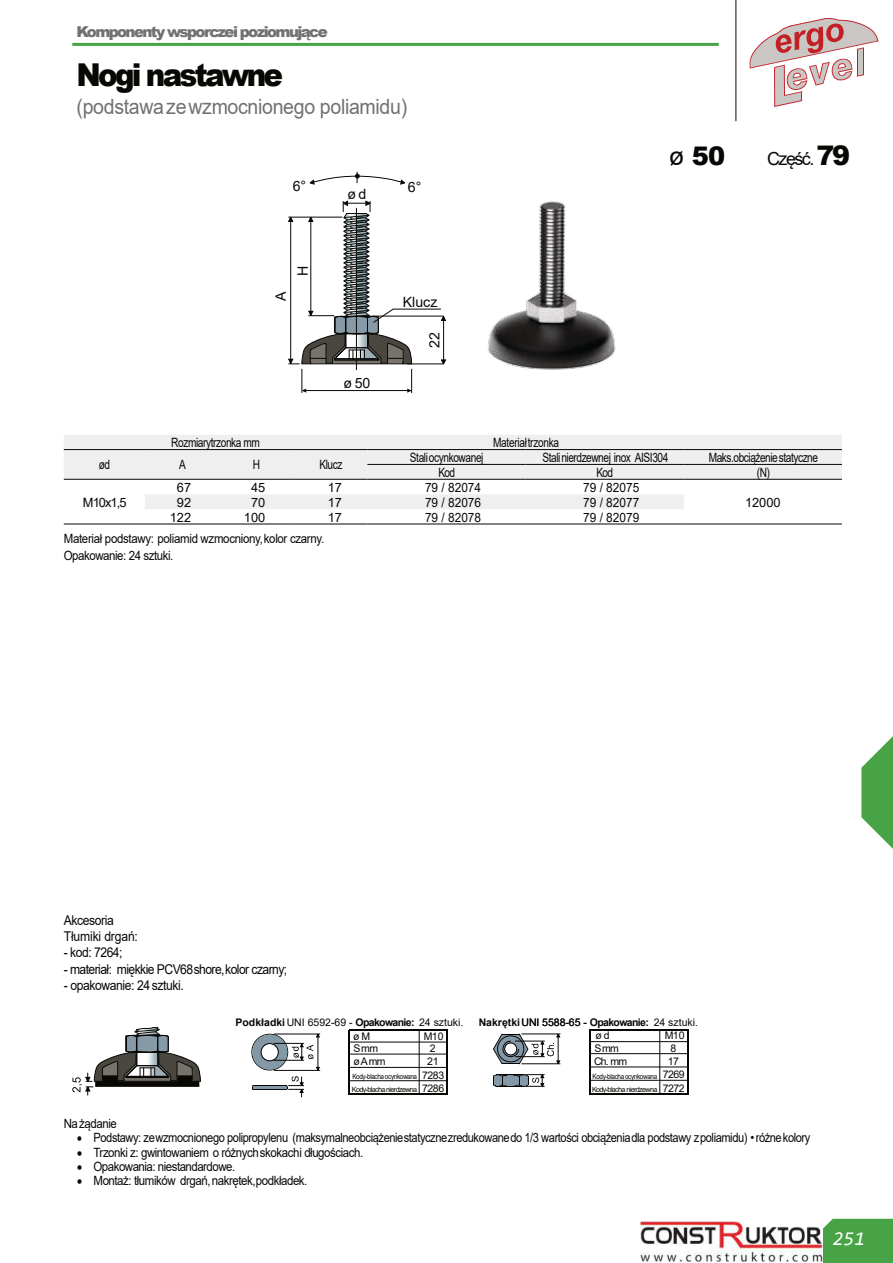
<style>
.page{position:relative;width:893px;height:1263px;background:#fff}
.page>*{position:absolute;margin:0;border:0;box-sizing:border-box;transform-origin:0 0}
.t1{font:900 31.5px "Arial";letter-spacing:-.095em;color:#080704;scale:.93 1}
.t2{font:900 25.65px "Arial";color:#080704}
.t3{font:21px "Arial";letter-spacing:-.015em;color:#717172;scale:.93 1}
.t4{font:italic 19.5px "Consolas";color:#fff}
.t5{font:18px "Arial";letter-spacing:-.085em;color:#080704}
.t6{font:900 15px "Arial";letter-spacing:-.105em;color:#717172}
.t7{font:14.25px "Arial";color:#080704}
.t8{font:13.5px "Arial";letter-spacing:-.04em;color:#080704;scale:.9 1}
.t9{font:13.5px/16.2px "Arial";letter-spacing:-.015em;color:#080704;scale:.9 1}
.t10{font:12.9px "Arial";letter-spacing:-.04em;color:#080704;scale:.79 1}
.t11{font:12.9px "Arial";letter-spacing:-.04em;color:#080704}
.t12{font:12.75px/16.4px "Arial";letter-spacing:-.04em;color:#080704;scale:.9 1}
.t13{font:12.75px "Arial";letter-spacing:-.04em;color:#080704;scale:.87 1}
.t14{font:12.75px "Arial";letter-spacing:-.04em;color:#080704;scale:.93 1}
.t15{font:10.5px "Arial";letter-spacing:-.035em;color:#080704}
.t16{font:700 10.5px "Arial";letter-spacing:-.06em;color:#080704}
.t17{font:10.5px "Arial";color:#080704}
.t18{font:7.2px/13.2px "Arial";letter-spacing:-.075em;color:#080704;scale:.88 1}
.s1{font-weight:400}
.s2{font-weight:900;font-size:27px}
.s3{font-weight:700}
.s4{font-family:"Consolas";font-weight:700}
</style>
<div class="page">
<svg style="left:749px;top:18px;width:130px;height:89px"></svg>
<div style="left:822px;top:1219px;width:71px;height:44px;background:#47a346"></div>
<hr style="left:736px;top:0;width:1px;height:121px;background:#080704">
<hr style="left:72px;top:43px;width:647px;height:3px;background:#47a346">
<svg style="left:861px;top:736px;width:32px;height:113px"></svg>
<svg style="left:310px;top:172px;width:95px;height:12px"></svg>
<img style="left:488px;top:201px;width:128px;height:169px">
<svg style="left:493px;top:1074px;width:52px;height:13px"></svg>
<svg style="left:493px;top:1033px;width:67px;height:31px"></svg>
<div style="left:251px;top:1034px;width:37px;height:36px;border:1px solid #080704;border-radius:50%"></div>
<hr style="left:274px;top:1034px;width:46px;height:1px;background:#080704">
<hr style="left:274px;top:1070px;width:46px;height:1px;background:#080704">
<svg style="left:252px;top:1034px;width:67px;height:63px"></svg>
<hr style="left:589px;top:1029px;width:99px;height:1px;background:#080704">
<hr style="left:687px;top:1030px;width:1px;height:63px;background:#080704">
<hr style="left:589px;top:1093px;width:99px;height:1px;background:#080704">
<hr style="left:589px;top:1030px;width:1px;height:63px;background:#080704">
<hr style="left:590px;top:1067px;width:98px;height:1px;background:#080704">
<hr style="left:590px;top:1053px;width:97px;height:1px;background:#080704">
<hr style="left:590px;top:1041px;width:98px;height:1px;background:#080704">
<hr style="left:590px;top:1080px;width:98px;height:1px;background:#080704">
<hr style="left:659px;top:1029px;width:1px;height:64px;background:#080704">
<hr style="left:688px;top:1029px;width:1px;height:64px;background:#080704">
<hr style="left:349px;top:1029px;width:98px;height:1px;background:#080704">
<hr style="left:349px;top:1093px;width:99px;height:1px;background:#080704">
<hr style="left:349px;top:1030px;width:1px;height:64px;background:#080704">
<hr style="left:349px;top:1067px;width:98px;height:1px;background:#080704">
<hr style="left:349px;top:1054px;width:98px;height:1px;background:#080704">
<hr style="left:350px;top:1042px;width:97px;height:1px;background:#080704">
<hr style="left:349px;top:1080px;width:99px;height:1px;background:#080704">
<hr style="left:419px;top:1030px;width:1px;height:64px;background:#080704">
<hr style="left:447px;top:1030px;width:1px;height:64px;background:#080704">
<svg style="left:72px;top:1027px;width:129px;height:68px"></svg>
<div style="left:64px;top:435px;width:778px;height:44px;background:#eeefee"></div>
<div style="left:145px;top:494px;width:539px;height:15px;background:#eeefee"></div>
<hr style="left:64px;top:449px;width:81px;height:1px;background:#080704">
<hr style="left:145px;top:449px;width:74px;height:1px;background:#080704">
<hr style="left:219px;top:449px;width:74px;height:1px;background:#080704">
<hr style="left:293px;top:449px;width:74px;height:1px;background:#080704">
<hr style="left:684px;top:449px;width:158px;height:1px;background:#080704">
<hr style="left:367px;top:449px;width:159px;height:1px;background:#080704">
<hr style="left:526px;top:449px;width:158px;height:1px;background:#080704">
<hr style="left:684px;top:464px;width:158px;height:1px;background:#080704">
<hr style="left:367px;top:464px;width:159px;height:1px;background:#080704">
<hr style="left:526px;top:464px;width:158px;height:1px;background:#080704">
<hr style="left:64px;top:479px;width:81px;height:1px;background:#080704">
<hr style="left:145px;top:479px;width:74px;height:1px;background:#080704">
<hr style="left:219px;top:479px;width:74px;height:1px;background:#080704">
<hr style="left:293px;top:479px;width:74px;height:1px;background:#080704">
<hr style="left:367px;top:479px;width:159px;height:1px;background:#080704">
<hr style="left:526px;top:479px;width:158px;height:1px;background:#080704">
<hr style="left:684px;top:479px;width:158px;height:1px;background:#080704">
<hr style="left:64px;top:524px;width:81px;height:1px;background:#080704">
<hr style="left:145px;top:524px;width:74px;height:1px;background:#080704">
<hr style="left:219px;top:524px;width:74px;height:1px;background:#080704">
<hr style="left:293px;top:524px;width:74px;height:1px;background:#080704">
<hr style="left:367px;top:524px;width:159px;height:1px;background:#080704">
<hr style="left:526px;top:524px;width:158px;height:1px;background:#080704">
<hr style="left:684px;top:524px;width:158px;height:1px;background:#080704">
<svg style="left:288px;top:201px;width:158px;height:192px"></svg>
<img style="left:640px;top:1222px;width:182px;height:40px">
<p class="t6" style="left:77px;top:26px;width:253px">Komponenty wsporczei poziomujące</p>
<h1 class="t1" style="left:77px;top:63px;width:224px">Nogi nastawne</h1>
<h3 class="t3" style="left:77px;top:99px;width:357px">(podstawazewzmocnionego poliamidu)</h3>
<p class="t7" style="left:293px;top:181px;width:15px">6°</p>
<p class="t7" style="left:408px;top:181px;width:15px">6°</p>
<p class="t7" style="left:347px;top:189px;width:21px">ød</p>
<p class="t7" style="left:275px;top:301px;width:11px;rotate:-90deg">A</p>
<p class="t7" style="left:297px;top:276px;width:12px;rotate:-90deg">H</p>
<p class="t7" style="left:343px;top:377px;width:29px">ø50</p>
<p class="t7" style="left:403px;top:296px;width:36px">Klucz</p>
<p class="t7" style="left:429px;top:348px;width:17px;rotate:-90deg">22</p>
<p class="t10" style="left:171px;top:438px;width:114px">Rozmiarytrzonka mm</p>
<p class="t10" style="left:493px;top:438px;width:85px">Materiałtrzonka</p>
<h2 class="t2" style="left:669px;top:147px;width:58px"><span class="s1">ø</span> 50</h2>
<h3 class="t5" style="left:767px;top:152px;width:85px">Część. <span class="s2">79</span></h3>
<p class="t10" style="left:99px;top:460px;width:16px">ød</p>
<p class="t10" style="left:179px;top:460px;width:10px">A</p>
<p class="t10" style="left:253px;top:460px;width:11px">H</p>
<p class="t10" style="left:320px;top:460px;width:30px">Klucz</p>
<p class="t10" style="left:410px;top:453px;width:95px">Staliocynkowanej</p>
<p class="t10" style="left:542px;top:453px;width:161px">Stalinierdzewnej inox AISI304</p>
<p class="t10" style="left:709px;top:453px;width:140px">Maks.obciążeniestatyczne</p>
<p class="t10" style="left:438px;top:467px;width:22px">Kod</p>
<p class="t10" style="left:597px;top:467px;width:22px">Kod</p>
<p class="t10" style="left:757px;top:467px;width:18px">(N)</p>
<p class="t11" style="left:177px;top:482px;width:16px">67</p>
<p class="t11" style="left:251px;top:482px;width:16px">45</p>
<p class="t11" style="left:328px;top:482px;width:16px">17</p>
<p class="t14" style="left:425px;top:483px;width:62px">79 / 82074</p>
<p class="t14" style="left:583px;top:483px;width:62px">79 / 82075</p>
<p class="t11" style="left:177px;top:497px;width:16px">92</p>
<p class="t11" style="left:251px;top:497px;width:16px">70</p>
<p class="t11" style="left:328px;top:497px;width:16px">17</p>
<p class="t14" style="left:425px;top:497px;width:62px">79 / 82076</p>
<p class="t14" style="left:583px;top:497px;width:62px">79 / 82077</p>
<p class="t11" style="left:745px;top:497px;width:37px">12000</p>
<p class="t11" style="left:170px;top:512px;width:23px">122</p>
<p class="t11" style="left:244px;top:512px;width:23px">100</p>
<p class="t11" style="left:328px;top:512px;width:16px">17</p>
<p class="t14" style="left:425px;top:512px;width:62px">79 / 82078</p>
<p class="t14" style="left:583px;top:512px;width:62px">79 / 82079</p>
<p class="t12" style="left:64px;top:532px;width:291px">Materiał podstawy: poliamid wzmocniony,kolor czarny.<br>Opakowanie: 24 sztuki.</p>
<p class="t11" style="left:83px;top:497px;width:45px">M10x1,5</p>
<p class="t9" style="left:64px;top:913px;width:84px">Akcesoria<br>Tłumiki drgań:</p>
<p class="t8" style="left:64px;top:947px;width:67px">- kod: 7264;</p>
<p class="t8" style="left:64px;top:964px;width:250px">- materiał: miękkie PCV68shore,kolor czarny;</p>
<p class="t8" style="left:64px;top:980px;width:135px">- opakowanie: 24 sztuki.</p>
<p class="t16" style="left:236px;top:1018px;width:229px">Podkładki <span class="s1">UNI 6592-69 -</span> Opakowanie: <span class="s1">24 sztuki.</span></p>
<p class="t17" style="left:479px;top:1019px;width:221px"><span class="s3">Nakrętki</span> UNI 5588-65 - <span class="s3">Opakowanie:</span> 24 sztuki.</p>
<p class="t15" style="left:353px;top:1032px;width:18px">øM</p>
<p class="t15" style="left:424px;top:1032px;width:21px">M10</p>
<p class="t15" style="left:665px;top:1032px;width:21px">M10</p>
<p class="t15" style="left:596px;top:1032px;width:15px">ød</p>
<p class="t15" style="left:595px;top:1044px;width:26px">Smm</p>
<p class="t15" style="left:670px;top:1044px;width:7px">8</p>
<p class="t15" style="left:354px;top:1045px;width:26px">Smm</p>
<p class="t15" style="left:430px;top:1045px;width:7px">2</p>
<p class="t15" style="left:422px;top:1084px;width:23px">7286</p>
<p class="t15" style="left:594px;top:1057px;width:34px">Ch. mm</p>
<p class="t15" style="left:668px;top:1057px;width:13px">17</p>
<p class="t15" style="left:427px;top:1057px;width:13px">21</p>
<p class="t15" style="left:354px;top:1057px;width:33px">øAmm</p>
<p class="t15" style="left:663px;top:1070px;width:23px">7269</p>
<p class="t15" style="left:422px;top:1071px;width:23px">7283</p>
<p class="t18" style="left:352px;top:1070px;width:76px">Kody-blacha ocynkowana<br>Kody-blacha nierdzewna</p>
<p class="t18" style="left:592px;top:1070px;width:76px">Kody-blacha ocynkowana<br>Kody-blacha nierdzewna</p>
<p class="t15" style="left:663px;top:1084px;width:23px">7272</p>
<p class="t12" style="left:64px;top:1116px;width:60px">Nażądanie</p>
<p class="t13" style="left:77px;top:1133px;width:845px"><span class="s4">•</span> Podstawy: zewzmocnionego polipropylenu (maksymalneobciążeniestatycznezredukowanedo 1/3 wartości obciążeniadla podstawy zpoliamidu) •różnekolory</p>
<p class="t12" style="left:77px;top:1145px;width:320px"><span class="s4">•</span> Trzonki z: gwintowaniem o różnychskokachi długościach.</p>
<p class="t12" style="left:77px;top:1159px;width:178px"><span class="s4">•</span> Opakowania: niestandardowe.</p>
<p class="t12" style="left:77px;top:1173px;width:258px"><span class="s4">•</span> Montaż: tłumików drgań,nakrętek,podkładek.</p>
<h3 class="t4" style="left:833px;top:1231px;width:34px">251</h3>
</div>
